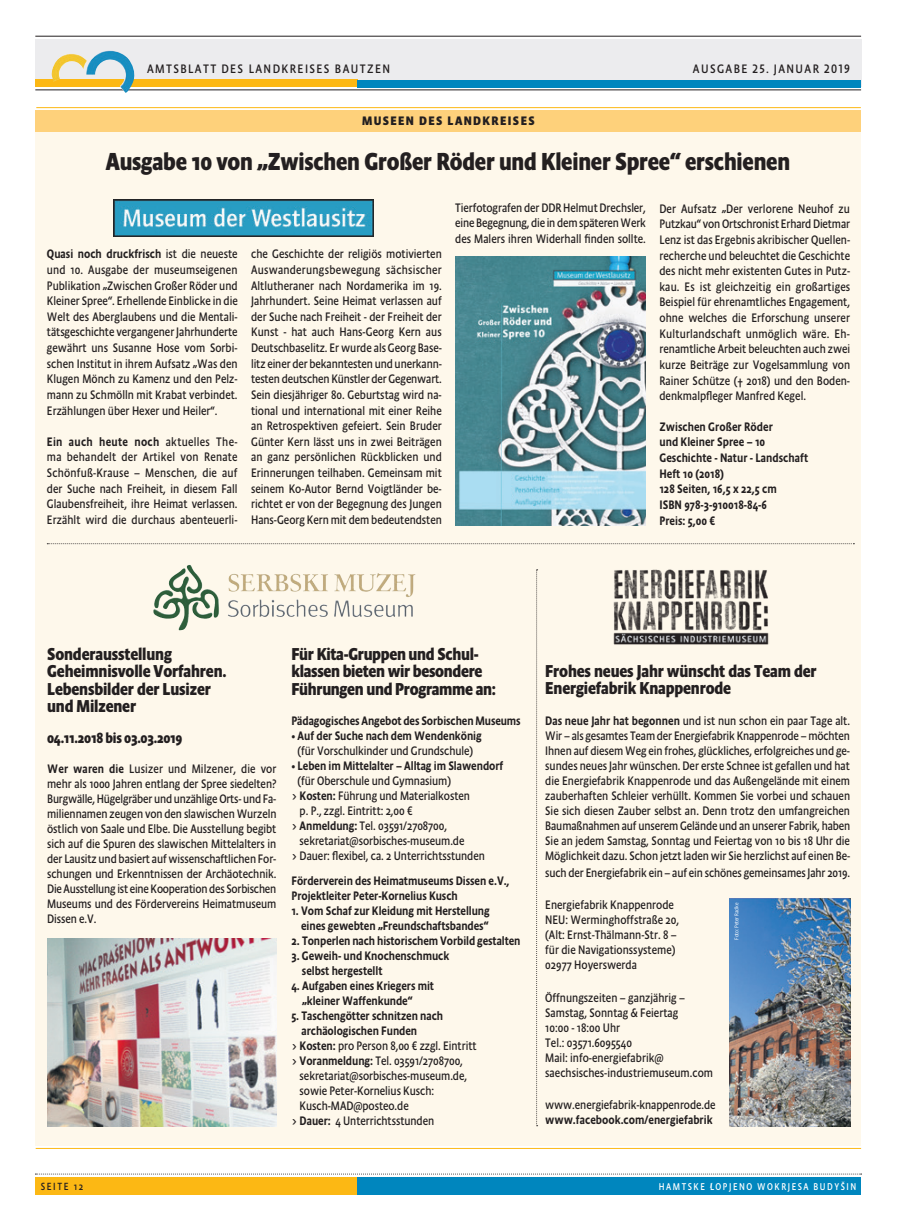
<style>
.page{position:relative;width:897px;height:1230px;background:#fff}
.page>*{position:absolute;margin:0;border:0;box-sizing:border-box;transform-origin:0 0}
.t1{font:700 25px "Absara Sans Head OT";letter-spacing:-.01em;color:#231f20;scale:.95 1}
.t2{font:700 17.5px/17.5px "Absara Sans Head OT";letter-spacing:-.01em;color:#231f20;scale:.95 1}
.t3{font:700 15px "Absara Sans Head OT";letter-spacing:-.02em;color:#231f20;scale:.95 1}
.t4{font:12.5px/15.6px "Absara Sans Head OT";letter-spacing:-.005em;color:#231f20;text-align:justify;scale:.95 1}
.t5{font:500 12.5px/15.6px "Absara Sans Head OT";letter-spacing:-.005em;color:#231f20;scale:.95 1}
.t6{font:12.5px "Absara Sans Head OT";letter-spacing:.11em;color:#231f20}
.t7{font:700 12.5px "Absara Sans Head OT";letter-spacing:.11em;color:#231f20}
.t8{font:10.62px "Absara Sans Head OT";letter-spacing:.16em;color:#231f20;scale:.95 1}
.t9{font:10px "Absara Sans Head OT";letter-spacing:.16em;color:#fff;scale:.95 1}
.t10{font:300 5.62px "Absara Sans Head OT";letter-spacing:-.02em;color:#fff}
.s1{font-weight:500}
.s2{font-weight:400}
</style>
<div class="page">
<div style="left:35px;top:1177px;width:322px;height:17px;background:#fcb814"></div>
<div style="left:357px;top:1177px;width:504px;height:18px;background:#0086be"></div>
<svg style="left:35px;top:1173px;width:826px;height:1px"></svg>
<div style="left:35px;top:39px;width:826px;height:48px;background:#ececee"></div>
<div style="left:35px;top:80px;width:322px;height:7px;background:#fcb814"></div>
<div style="left:357px;top:80px;width:504px;height:7px;background:#0086be"></div>
<hr style="left:35px;top:90px;width:826px;height:1px;background:#231f20">
<hr style="left:35px;top:36px;width:826px;height:1px;background:#231f20">
<img style="left:51px;top:51px;width:85px;height:42px">
<hr style="left:36px;top:1148px;width:825px;height:1px;background:#fcb814">
<hr style="left:36px;top:107px;width:824px;height:1px;background:#fcb814">
<div style="left:35px;top:128px;width:825px;height:1017px;background:#fef8eb"></div>
<div style="left:36px;top:110px;width:825px;height:22px;background:#fed17b"></div>
<svg style="left:47px;top:543px;width:807px;height:1px"></svg>
<img style="left:114px;top:199px;width:260px;height:37px">
<img style="left:455px;top:257px;width:191px;height:268px">
<img style="left:178px;top:565px;width:25px;height:29px">
<img style="left:47px;top:938px;width:229px;height:188px">
<img style="left:613px;top:569px;width:156px;height:76px">
<svg style="left:536px;top:569px;width:1px;height:557px"></svg>
<img style="left:729px;top:898px;width:121px;height:228px">
<p class="t6" style="left:147px;top:61px;width:244px">AMTSBLATT DES LANDKREISES BAUTZEN</p>
<p class="t6" style="left:693px;top:61px;width:158px">AUSGABE 25. JANUAR 2019</p>
<p class="t7" style="left:362px;top:113px;width:174px">MUSEEN DES LANDKREISES</p>
<h1 class="t1" style="left:106px;top:147px;width:721px">Ausgabe 10 von „Zwischen Großer Röder und Kleiner Spree“ erschienen</h1>
<p class="t4" style="left:47px;top:246px;width:202px"><span class="s1">Quasi noch druckfrisch</span> ist die neueste und 10. Ausgabe der museumseigenen Publikation „Zwischen Großer Röder und Kleiner Spree“. Erhellende Einblicke in die Welt des Aberglaubens und die Mentali&shy;tätsgeschichte vergangener Jahrhunderte gewährt uns Susanne Hose vom Sorbi&shy;schen Institut in ihrem Aufsatz „Was den Klugen Mönch zu Kamenz und den Pelz&shy;mann zu Schmölln mit Krabat verbindet.<br>Erzählungen über Hexer und Heiler“.</p>
<p class="t4" style="left:47px;top:434px;width:202px"><span class="s1">Ein auch heute noch</span> aktuelles The&shy;ma behandelt der Artikel von Renate Schönfuß-Krause – Menschen, die auf der Suche nach Freiheit, in diesem Fall Glaubensfreiheit, ihre Heimat verlassen.<br>Erzählt wird die durchaus abenteuerli-</p>
<p class="t4" style="left:251px;top:246px;width:202px">che Geschichte der religiös motivierten Auswanderungsbewegung sächsischer Altlutheraner nach Nordamerika im 19.<br>Jahrhundert. Seine Heimat verlassen auf der Suche nach Freiheit - der Freiheit der Kunst - hat auch Hans-Georg Kern aus Deutschbaselitz. Er wurde als Georg Base&shy;litz einer der bekanntesten und unerkann&shy;testen deutschen Künstler der Gegenwart.<br>Sein diesjähriger 80. Geburtstag wird na&shy;tional und international mit einer Reihe an Retrospektiven gefeiert. Sein Bruder Günter Kern lässt uns in zwei Beiträgen an ganz persönlichen Rückblicken und Erinnerungen teilhaben. Gemeinsam mit seinem Ko-Autor Bernd Voigtländer be&shy;richtet er von der Begegnung des Jungen Hans-Georg Kern mit dem bedeutendsten</p>
<p class="t4" style="left:455px;top:199px;width:202px">Tierfotografen der DDR Helmut Drechsler, eine Begegnung, die in dem späteren Werk des Malers ihren Widerhall finden sollte.</p>
<p class="t4" style="left:659px;top:200px;width:202px">Der Aufsatz „Der verlorene Neuhof zu Putzkau“ von Ortschronist Erhard Dietmar Lenz ist das Ergebnis akribischer Quellen&shy;recherche und beleuchtet die Geschichte des nicht mehr existenten Gutes in Putz&shy;kau. Es ist gleichzeitig ein großartiges Beispiel für ehrenamtliches Engagement, ohne welches die Erforschung unserer Kulturlandschaft unmöglich wäre. Eh&shy;renamtliche Arbeit beleuchten auch zwei kurze Beiträge zur Vogelsammlung von Rainer Schütze († 2018) und den Boden&shy;denkmalpfleger Manfred Kegel.</p>
<p class="t5" style="left:659px;top:419px;width:158px">Zwischen Großer Röder<br>und Kleiner Spree – 10<br>Geschichte - Natur - Landschaft<br>Heft 10 (2018)<br>128 Seiten, 16,5 x 22,5 cm<br>ISBN 978-3-910018-84-6<br>Preis: 5,00 €</p>
<h2 class="t2" style="left:47px;top:645px;width:190px">Sonderausstellung<br>Geheimnisvolle Vorfahren.<br>Lebensbilder der Lusizer und Milzener</h2>
<p class="t3" style="left:47px;top:729px;width:144px">04.11.2018 bis 03.03.2019</p>
<p class="t4" style="left:47px;top:761px;width:243px;line-height:15px"><span class="s1">Wer waren die</span> Lusizer und Milzener, die vor mehr als 1000 Jahren entlang der Spree siedelten?<br>Burgwälle, Hügelgräber und unzählige Orts- und Fa&shy;miliennamen zeugen von den slawischen Wurzeln östlich von Saale und Elbe. Die Ausstellung begibt sich auf die Spuren des slawischen Mittelalters in der Lausitz und basiert auf wissenschaftlichen For&shy;schungen und Erkenntnissen der Archäotechnik.<br>Die Ausstellung ist eine Kooperation des Sorbischen Museums und des Fördervereins Heimatmuseum Dissen e.V.</p>
<h2 class="t2" style="left:291px;top:645px;width:217px">Für Kita-Gruppen und Schul&shy;klassen bieten wir besondere<br>Führungen und Programme an:</h2>
<p class="t5" style="left:291px;top:713px;width:243px">Pädagogisches Angebot des Sorbischen Museums</p>
<p class="t4" style="left:291px;top:728px;width:202px;line-height:15px;text-align:center">• <span class="s1">Auf der Suche nach dem Wendenkönig </span>(für Vorschulkinder und Grundschule)</p>
<p class="t5" style="left:291px;top:758px;width:224px"><span class="s2">•</span> Leben im Mittelalter – Alltag im Slawendorf</p>
<p class="t4" style="left:297px;top:773px;width:163px">(für Oberschule und Gymnasium)</p>
<p class="t4" style="left:291px;top:788px;width:189px">&gt; <span class="s1">Kosten:</span> Führung und Materialkosten</p>
<p class="t4" style="left:299px;top:803px;width:120px">p. P., zzgl. Eintritt: 2,00 €</p>
<p class="t4" style="left:291px;top:818px;width:165px">&gt; <span class="s1">Anmeldung:</span> Tel. 03591/2708700,</p>
<p class="t4" style="left:299px;top:833px;width:175px">sekretariat@sorbisches-museum.de</p>
<p class="t4" style="left:291px;top:848px;width:205px">&gt; Dauer: flexibel, ca. 2 Unterrichtsstunden</p>
<p class="t5" style="left:291px;top:873px;width:231px;line-height:15px">Förderverein des Heimatmuseums Dissen e.V.,<br>Projektleiter Peter-Kornelius Kusch</p>
<p class="t5" style="left:291px;top:903px;width:210px;line-height:15px;text-align:right">1. Vom Schaf zur Kleidung mit Herstellung eines gewebten „Freundschaftsbandes“</p>
<p class="t5" style="left:291px;top:933px;width:243px">2. Tonperlen nach historischem Vorbild gestalten</p>
<p class="t5" style="left:302px;top:948px;width:157px;line-height:15px;text-indent:-10px">3. Geweih- und Knochenschmuck selbst hergestellt</p>
<p class="t5" style="left:302px;top:978px;width:140px;line-height:15px;text-indent:-11px">4. Aufgaben eines Kriegers mit „kleiner Waffenkunde“</p>
<p class="t5" style="left:291px;top:1008px;width:161px">5. Taschengötter schnitzen nach</p>
<p class="t5" style="left:301px;top:1023px;width:123px">archäologischen Funden</p>
<p class="t4" style="left:291px;top:1038px;width:196px">&gt; <span class="s1">Kosten:</span> pro Person 8,00 € zzgl. Eintritt</p>
<p class="t4" style="left:291px;top:1053px;width:182px">&gt; <span class="s1">Voranmeldung:</span> Tel. 03591/2708700,</p>
<p class="t4" style="left:299px;top:1068px;width:178px">sekretariat@sorbisches-museum.de,</p>
<p class="t4" style="left:299px;top:1083px;width:143px">sowie Peter-Kornelius Kusch:</p>
<p class="t4" style="left:299px;top:1098px;width:116px">Kusch-MAD@posteo.de</p>
<p class="t4" style="left:291px;top:1113px;width:152px">&gt; <span class="s1">Dauer:</span> 4 Unterrichtsstunden</p>
<h2 class="t2" style="left:545px;top:662px;width:287px">Frohes neues Jahr wünscht das Team der<br>Energiefabrik Knappenrode</h2>
<p class="t4" style="left:545px;top:713px;width:323px;line-height:15px"><span class="s1">Das neue Jahr hat begonnen</span> und ist nun schon ein paar Tage alt.<br>Wir – als gesamtes Team der Energiefabrik Knappenrode – möchten Ihnen auf diesem Weg ein frohes, glückliches, erfolgreiches und ge&shy;sundes neues Jahr wünschen. Der erste Schnee ist gefallen und hat die Energiefabrik Knappenrode und das Außengelände mit einem zauberhaften Schleier verhüllt. Kommen Sie vorbei und schauen Sie sich diesen Zauber selbst an. Denn trotz den umfangreichen Baumaßnahmen auf unserem Gelände und an unserer Fabrik, haben Sie an jedem Samstag, Sonntag und Feiertag von 10 bis 18 Uhr die Möglichkeit dazu. Schon jetzt laden wir Sie herzlichst auf einen Be-</p>
<p class="t4" style="left:545px;top:864px;width:322px">such der Energiefabrik ein – auf ein schönes gemeinsames Jahr 2019.</p>
<p class="t4" style="left:545px;top:897px;width:142px;line-height:15px;text-align:left">Energiefabrik Knappenrode<br>NEU: Werminghoffstraße 20, (Alt: Ernst-Thälmann-Str. 8 – für die Navigationssysteme)<br>02977 Hoyerswerda</p>
<p class="t4" style="left:545px;top:990px;width:178px;line-height:15px;text-align:left">Öffnungszeiten – ganzjährig –<br>Samstag, Sonntag &amp; Feiertag<br>10:00 - 18:00 Uhr<br>Tel.: 03571.6095540<br>Mail: info-energiefabrik@ saechsisches-industriemuseum.com</p>
<p class="t4" style="left:545px;top:1097px;width:181px">www.energiefabrik-knappenrode.de</p>
<p class="t5" style="left:545px;top:1112px;width:178px">www.facebook.com/energiefabrik</p>
<p class="t10" style="left:733px;top:939px;width:38px;rotate:-90deg">Foto: Peter Radke</p>
<p class="t8" style="left:41px;top:1179px;width:46px">SEITE 12</p>
<p class="t9" style="left:659px;top:1180px;width:209px">HAMTSKE <sup>/</sup>LOPJENO WOKRJESA BUDYŠIN</p>
</div>
